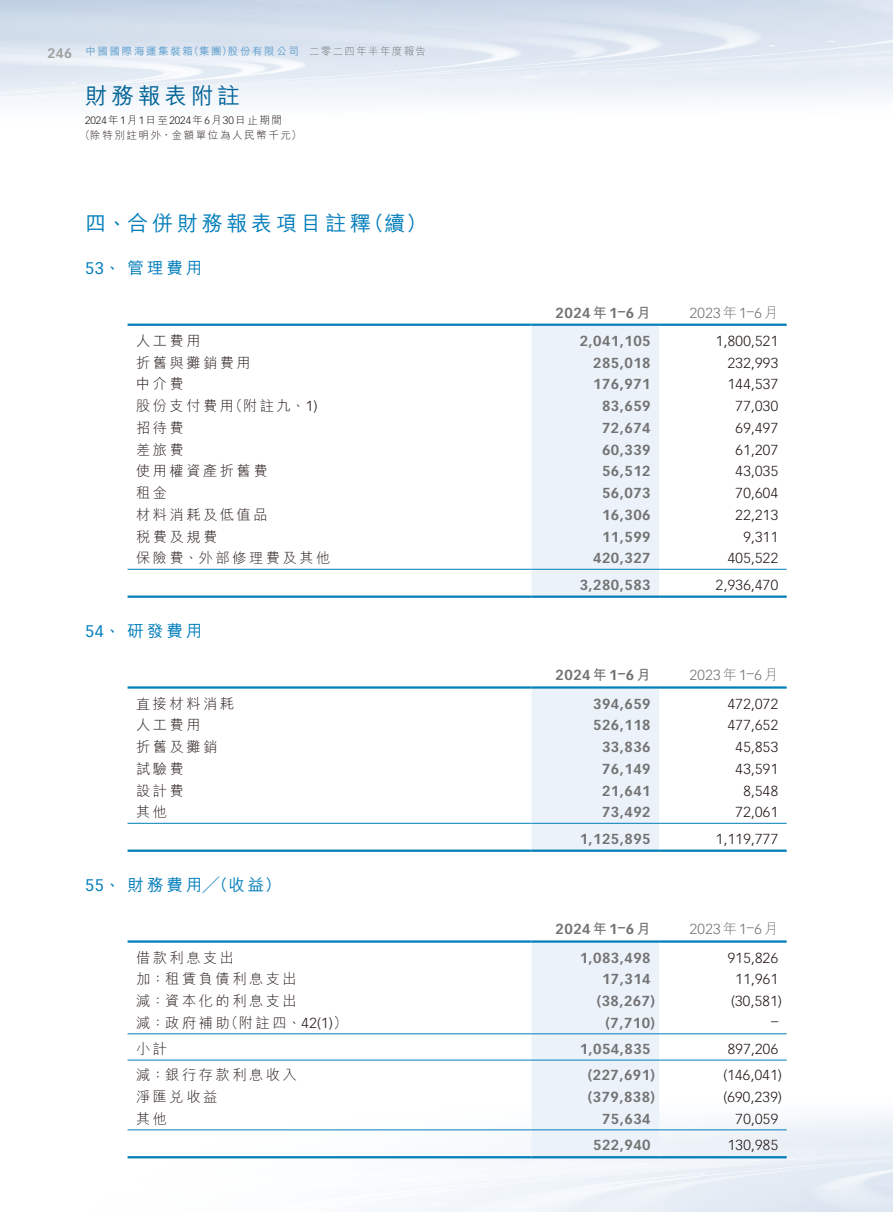
<style>
.page{position:relative;width:893px;height:1212px;background:#fff}
.page>*{position:absolute;margin:0;border:0;box-sizing:border-box;transform-origin:0 0}
.t1{font:500 22.5px "M Hei HK";letter-spacing:.18em;color:#006397}
.t2{font:500 21px "M Hei HK";letter-spacing:.18em;color:#007dbb}
.t3{font:500 16.5px "M Hei HK";letter-spacing:.18em;color:#007dbb}
.t4{font:700 14.25px "Vectora LT Pro";letter-spacing:.03em;color:#727272}
.t5{font:300 14.25px "Vectora LT Pro";letter-spacing:.025em;color:#231916}
.t6{font:300 14.25px "M Hei HK";letter-spacing:.175em;color:#231916}
.t7{font:300 14.25px "Vectora LT Pro";letter-spacing:.025em;color:#727272}
.t8{font:500 10.5px "M Hei HK";letter-spacing:.155em;color:#5f9ece}
.t9{font:300 10.5px "Vectora LT Pro";color:#231916}
.t10{font:300 10.5px "M Hei HK";letter-spacing:.15em;color:#231916}
.s1{font-family:"Vectora LT Pro";font-weight:700;font-size:13.5px;color:#a0a0a1}
.s2{font-weight:300;color:#727272}
.s3{font-family:"M Hei HK"}
.s4{font-family:"Vectora LT Pro";font-weight:400}
.s5{font-family:"Vectora LT Pro"}
</style>
<div class="page">
<div style="left:531px;top:326px;width:128px;height:269px;background:#ecf2fa"></div>
<hr style="left:128px;top:324px;width:403px;height:2px;background:#007dbb">
<hr style="left:531px;top:324px;width:128px;height:2px;background:#007dbb">
<hr style="left:659px;top:324px;width:128px;height:2px;background:#007dbb">
<hr style="left:128px;top:569px;width:403px;height:1px;background:#007dbb">
<hr style="left:531px;top:569px;width:128px;height:1px;background:#007dbb">
<hr style="left:659px;top:569px;width:128px;height:1px;background:#007dbb">
<hr style="left:128px;top:595px;width:403px;height:3px;background:#007dbb">
<hr style="left:531px;top:595px;width:128px;height:3px;background:#007dbb">
<hr style="left:659px;top:595px;width:128px;height:3px;background:#007dbb">
<div style="left:531px;top:689px;width:128px;height:160px;background:#ecf2fa"></div>
<hr style="left:128px;top:686px;width:403px;height:3px;background:#007dbb">
<hr style="left:531px;top:686px;width:128px;height:3px;background:#007dbb">
<hr style="left:659px;top:686px;width:128px;height:3px;background:#007dbb">
<hr style="left:128px;top:823px;width:403px;height:1px;background:#007dbb">
<hr style="left:531px;top:823px;width:128px;height:1px;background:#007dbb">
<hr style="left:659px;top:823px;width:128px;height:1px;background:#007dbb">
<hr style="left:128px;top:849px;width:403px;height:3px;background:#007dbb">
<hr style="left:531px;top:849px;width:128px;height:3px;background:#007dbb">
<hr style="left:659px;top:849px;width:128px;height:3px;background:#007dbb">
<div style="left:531px;top:943px;width:128px;height:213px;background:#ecf2fa"></div>
<hr style="left:128px;top:940px;width:403px;height:3px;background:#007dbb">
<hr style="left:531px;top:940px;width:128px;height:3px;background:#007dbb">
<hr style="left:659px;top:940px;width:128px;height:3px;background:#007dbb">
<hr style="left:128px;top:1033px;width:403px;height:1px;background:#007dbb">
<hr style="left:531px;top:1033px;width:128px;height:1px;background:#007dbb">
<hr style="left:659px;top:1033px;width:128px;height:1px;background:#007dbb">
<hr style="left:128px;top:1060px;width:403px;height:1px;background:#007dbb">
<hr style="left:531px;top:1060px;width:128px;height:1px;background:#007dbb">
<hr style="left:659px;top:1060px;width:128px;height:1px;background:#007dbb">
<hr style="left:128px;top:1129px;width:403px;height:1px;background:#007dbb">
<hr style="left:531px;top:1129px;width:128px;height:1px;background:#007dbb">
<hr style="left:659px;top:1129px;width:128px;height:1px;background:#007dbb">
<hr style="left:128px;top:1156px;width:403px;height:2px;background:#007dbb">
<hr style="left:531px;top:1156px;width:128px;height:2px;background:#007dbb">
<hr style="left:659px;top:1156px;width:128px;height:2px;background:#007dbb">
<p class="t8" style="left:47px;top:44px;width:380px"><span class="s1">246</span> 中國國際海運集裝箱（集團）股份有限公司 <span class="s2">二零二四年半年度報告</span></p>
<h1 class="t1" style="left:85px;top:80px;width:157px">財務報表附註</h1>
<p class="t9" style="left:85px;top:114px;width:198px">2024<span class="s3">年</span>1<span class="s3">月</span>1<span class="s3">日至</span>2024<span class="s3">年</span>6<span class="s3">月</span>30<span class="s3">日止期間</span></p>
<p class="t10" style="left:80px;top:128px;width:223px">（除特別註明外，金額單位為人民幣千元）</p>
<h2 class="t2" style="left:85px;top:208px;width:344px">四、合併財務報表項目註釋（續）</h2>
<p class="t3" style="left:85px;top:256px;width:119px"><span class="s4">53</span>、管理費用</p>
<p class="t4" style="left:556px;top:304px;width:96px">2024<span class="s3">年</span>1–6<span class="s3">月</span></p>
<p class="t7" style="left:690px;top:304px;width:90px">2023<span class="s3">年</span>1–6<span class="s3">月</span></p>
<p class="t6" style="left:136px;top:331px;width:66px">人工費用</p>
<p class="t4" style="left:580px;top:332px;width:72px">2,041,105</p>
<p class="t5" style="left:716px;top:332px;width:64px">1,800,521</p>
<p class="t6" style="left:136px;top:352px;width:116px">折舊與攤銷費用</p>
<p class="t4" style="left:593px;top:354px;width:59px">285,018</p>
<p class="t5" style="left:728px;top:354px;width:52px">232,993</p>
<p class="t6" style="left:136px;top:374px;width:49px">中介費</p>
<p class="t4" style="left:593px;top:375px;width:59px">176,971</p>
<p class="t5" style="left:728px;top:376px;width:52px">144,537</p>
<p class="t6" style="left:136px;top:396px;width:183px">股份支付費用（附註九、<span class="s5">1)</span></p>
<p class="t4" style="left:602px;top:397px;width:50px">83,659</p>
<p class="t5" style="left:736px;top:397px;width:44px">77,030</p>
<p class="t6" style="left:136px;top:417px;width:49px">招待費</p>
<p class="t4" style="left:602px;top:419px;width:50px">72,674</p>
<p class="t5" style="left:736px;top:419px;width:44px">69,497</p>
<p class="t6" style="left:136px;top:439px;width:49px">差旅費</p>
<p class="t4" style="left:602px;top:441px;width:50px">60,339</p>
<p class="t5" style="left:736px;top:441px;width:44px">61,207</p>
<p class="t6" style="left:136px;top:461px;width:133px">使用權資產折舊費</p>
<p class="t4" style="left:602px;top:462px;width:50px">56,512</p>
<p class="t5" style="left:736px;top:463px;width:44px">43,035</p>
<p class="t6" style="left:136px;top:483px;width:33px">租金</p>
<p class="t4" style="left:602px;top:484px;width:50px">56,073</p>
<p class="t5" style="left:736px;top:484px;width:44px">70,604</p>
<p class="t6" style="left:136px;top:504px;width:133px">材料消耗及低值品</p>
<p class="t4" style="left:602px;top:506px;width:50px">16,306</p>
<p class="t5" style="left:736px;top:506px;width:44px">22,213</p>
<p class="t6" style="left:136px;top:526px;width:83px">稅費及規費</p>
<p class="t4" style="left:602px;top:528px;width:50px">11,599</p>
<p class="t5" style="left:743px;top:528px;width:36px">9,311</p>
<p class="t6" style="left:136px;top:548px;width:196px">保險費、外部修理費及其他</p>
<p class="t4" style="left:593px;top:549px;width:59px">420,327</p>
<p class="t5" style="left:728px;top:550px;width:52px">405,522</p>
<p class="t4" style="left:580px;top:576px;width:72px">3,280,583</p>
<p class="t5" style="left:716px;top:576px;width:64px">2,936,470</p>
<p class="t3" style="left:85px;top:619px;width:119px"><span class="s4">54</span>、研發費用</p>
<p class="t4" style="left:556px;top:667px;width:96px">2024<span class="s3">年</span>1–6<span class="s3">月</span></p>
<p class="t7" style="left:690px;top:667px;width:90px">2023<span class="s3">年</span>1–6<span class="s3">月</span></p>
<p class="t6" style="left:136px;top:693px;width:100px">直接材料消耗</p>
<p class="t4" style="left:593px;top:695px;width:59px">394,659</p>
<p class="t5" style="left:728px;top:695px;width:52px">472,072</p>
<p class="t6" style="left:136px;top:715px;width:66px">人工費用</p>
<p class="t4" style="left:593px;top:716px;width:59px">526,118</p>
<p class="t5" style="left:728px;top:717px;width:52px">477,652</p>
<p class="t6" style="left:136px;top:737px;width:83px">折舊及攤銷</p>
<p class="t4" style="left:602px;top:738px;width:50px">33,836</p>
<p class="t5" style="left:736px;top:738px;width:44px">45,853</p>
<p class="t6" style="left:136px;top:758px;width:49px">試驗費</p>
<p class="t4" style="left:602px;top:760px;width:50px">76,149</p>
<p class="t5" style="left:736px;top:760px;width:44px">43,591</p>
<p class="t6" style="left:136px;top:780px;width:49px">設計費</p>
<p class="t4" style="left:602px;top:782px;width:50px">21,641</p>
<p class="t5" style="left:743px;top:782px;width:36px">8,548</p>
<p class="t6" style="left:136px;top:802px;width:33px">其他</p>
<p class="t4" style="left:602px;top:803px;width:50px">73,492</p>
<p class="t5" style="left:736px;top:804px;width:44px">72,061</p>
<p class="t4" style="left:580px;top:830px;width:72px">1,125,895</p>
<p class="t5" style="left:716px;top:830px;width:64px">1,119,777</p>
<p class="t3" style="left:85px;top:873px;width:198px"><span class="s4">55</span>、財務費用╱（收益）</p>
<p class="t4" style="left:556px;top:921px;width:96px">2024<span class="s3">年</span>1–6<span class="s3">月</span></p>
<p class="t7" style="left:690px;top:921px;width:90px">2023<span class="s3">年</span>1–6<span class="s3">月</span></p>
<p class="t6" style="left:136px;top:947px;width:100px">借款利息支出</p>
<p class="t4" style="left:580px;top:949px;width:72px">1,083,498</p>
<p class="t5" style="left:728px;top:949px;width:52px">915,826</p>
<p class="t6" style="left:136px;top:969px;width:162px">加：租賃負債利息支出</p>
<p class="t4" style="left:602px;top:970px;width:50px">17,314</p>
<p class="t5" style="left:736px;top:971px;width:44px">11,961</p>
<p class="t6" style="left:136px;top:991px;width:162px">減：資本化的利息支出</p>
<p class="t4" style="left:597px;top:992px;width:60px">(38,267)</p>
<p class="t5" style="left:731px;top:992px;width:52px">(30,581)</p>
<p class="t6" style="left:136px;top:1012px;width:213px">減：政府補助（附註四、<span class="s5">42(1)</span>）</p>
<p class="t4" style="left:606px;top:1014px;width:51px">(7,710)</p>
<p class="t5" style="left:771px;top:1012px;width:9px">–</p>
<p class="t6" style="left:136px;top:1039px;width:33px">小計</p>
<p class="t4" style="left:580px;top:1040px;width:72px">1,054,835</p>
<p class="t5" style="left:728px;top:1040px;width:52px">897,206</p>
<p class="t6" style="left:136px;top:1065px;width:162px">減：銀行存款利息收入</p>
<p class="t4" style="left:588px;top:1066px;width:69px">(227,691)</p>
<p class="t5" style="left:723px;top:1067px;width:60px">(146,041)</p>
<p class="t6" style="left:136px;top:1087px;width:83px">淨匯兌收益</p>
<p class="t4" style="left:588px;top:1088px;width:69px">(379,838)</p>
<p class="t5" style="left:723px;top:1088px;width:60px">(690,239)</p>
<p class="t6" style="left:136px;top:1109px;width:33px">其他</p>
<p class="t4" style="left:602px;top:1110px;width:50px">75,634</p>
<p class="t5" style="left:736px;top:1110px;width:44px">70,059</p>
<p class="t4" style="left:593px;top:1136px;width:59px">522,940</p>
<p class="t5" style="left:728px;top:1136px;width:52px">130,985</p>
</div>
